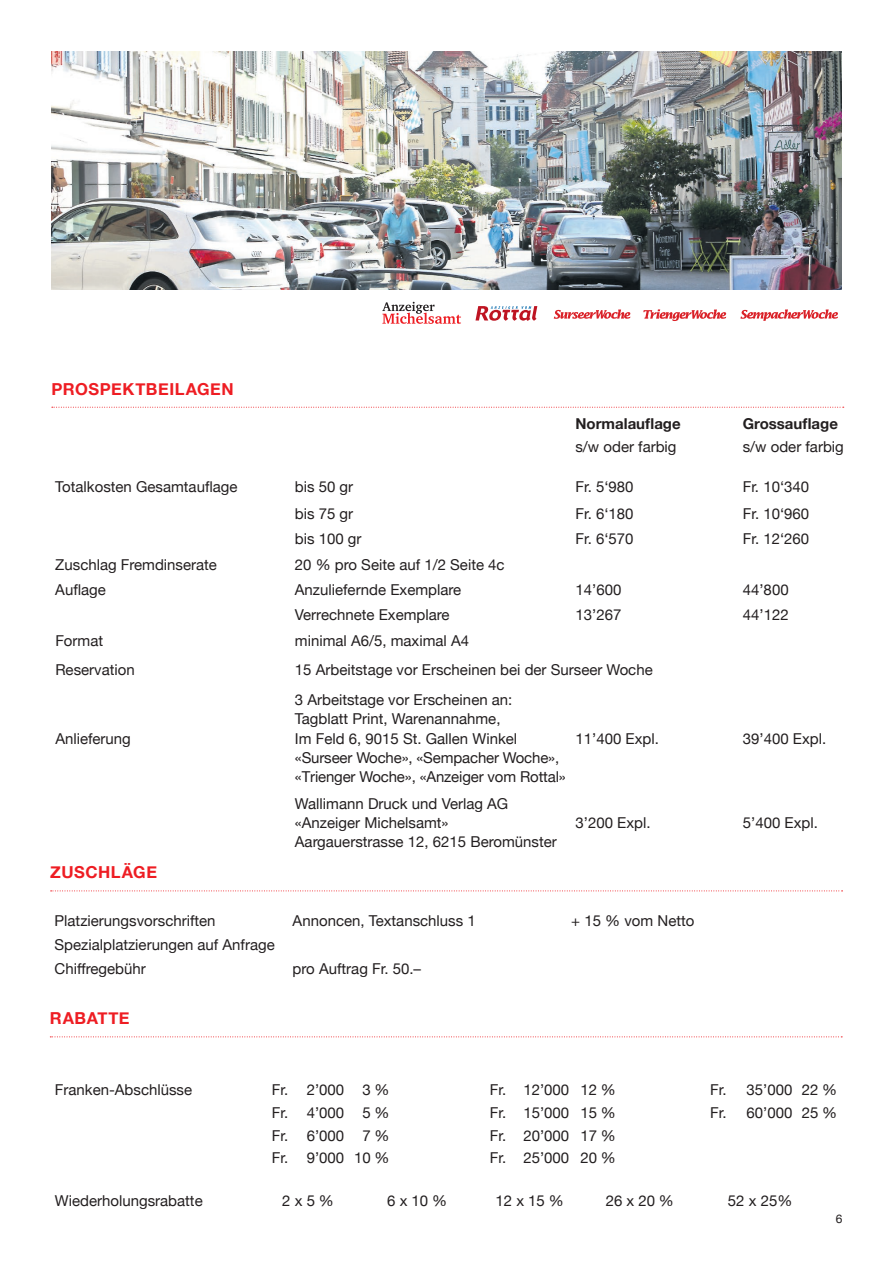
<style>
.page{position:relative;width:893px;height:1263px;background:#fff}
.page>*{position:absolute;margin:0;border:0;box-sizing:border-box;transform-origin:0 0}
.t1{font:700 16.5px "Helvetica Neue";letter-spacing:.035em;color:#ee1d23}
.t2{font:15px/19.2px "Helvetica Neue";color:#231f20}
.t3{font:700 15px "Helvetica Neue";color:#231f20}
.t4{font:12px "Helvetica Neue";color:#231f20}
</style>
<div class="page">
<img style="left:51px;top:51px;width:791px;height:238px">
<svg style="left:52px;top:407px;width:792px;height:1px"></svg>
<svg style="left:51px;top:890px;width:792px;height:1px"></svg>
<svg style="left:50px;top:1036px;width:792px;height:1px"></svg>
<svg style="left:554px;top:310px;width:76px;height:9px"></svg>
<svg style="left:643px;top:309px;width:83px;height:12px"></svg>
<svg style="left:740px;top:309px;width:98px;height:12px"></svg>
<svg style="left:382px;top:302px;width:79px;height:22px"></svg>
<svg style="left:475px;top:306px;width:62px;height:15px"></svg>
<p class="t1" style="left:51px;top:376px;width:184px">PROSPEKTBEILAGEN</p>
<p class="t3" style="left:575px;top:412px;width:107px">Normalauflage</p>
<p class="t3" style="left:743px;top:412px;width:97px">Grossauflage</p>
<p class="t2" style="left:575px;top:438px;width:103px">s/w oder farbig</p>
<p class="t2" style="left:743px;top:438px;width:103px">s/w oder farbig</p>
<p class="t2" style="left:55px;top:477px;width:184px">Totalkosten Gesamtauflage</p>
<p class="t2" style="left:295px;top:477px;width:60px">bis 50 gr</p>
<p class="t2" style="left:575px;top:477px;width:60px">Fr. 5‘980</p>
<p class="t2" style="left:743px;top:477px;width:68px">Fr. 10‘340</p>
<p class="t2" style="left:295px;top:505px;width:60px">bis 75 gr</p>
<p class="t2" style="left:575px;top:505px;width:60px">Fr. 6‘180</p>
<p class="t2" style="left:743px;top:505px;width:68px">Fr. 10‘960</p>
<p class="t2" style="left:295px;top:530px;width:68px">bis 100 gr</p>
<p class="t2" style="left:575px;top:530px;width:60px">Fr. 6‘570</p>
<p class="t2" style="left:743px;top:530px;width:68px">Fr. 12‘260</p>
<p class="t2" style="left:55px;top:556px;width:163px">Zuschlag Fremdinserate</p>
<p class="t2" style="left:295px;top:556px;width:211px">20 % pro Seite auf 1/2 Seite 4c</p>
<p class="t2" style="left:55px;top:581px;width:52px">Auflage</p>
<p class="t2" style="left:295px;top:581px;width:168px">Anzuliefernde Exemplare</p>
<p class="t2" style="left:575px;top:581px;width:47px">14’600</p>
<p class="t2" style="left:743px;top:581px;width:47px">44’800</p>
<p class="t2" style="left:295px;top:605px;width:156px">Verrechnete Exemplare</p>
<p class="t2" style="left:576px;top:605px;width:47px">13’267</p>
<p class="t2" style="left:743px;top:605px;width:47px">44’122</p>
<p class="t2" style="left:55px;top:632px;width:49px">Format</p>
<p class="t2" style="left:295px;top:632px;width:176px">minimal A6/5, maximal A4</p>
<p class="t2" style="left:55px;top:661px;width:81px">Reservation</p>
<p class="t2" style="left:295px;top:661px;width:359px">15 Arbeitstage vor Erscheinen bei der Surseer Woche</p>
<p class="t2" style="left:55px;top:729px;width:77px">Anlieferung</p>
<p class="t1" style="left:50px;top:859px;width:108px">ZUSCHLÄGE</p>
<p class="t2" style="left:295px;top:691px;width:272px">3 Arbeitstage vor Erscheinen an:<br>Tagblatt Print, Warenannahme,<br>Im Feld 6, 9015 St. Gallen Winkel «Surseer Woche», «Sempacher Woche», «Trienger Woche», «Anzeiger vom Rottal»</p>
<p class="t2" style="left:295px;top:795px;width:263px">Wallimann Druck und Verlag AG «Anzeiger Michelsamt»<br>Aargauerstrasse 12, 6215 Beromünster</p>
<p class="t2" style="left:576px;top:729px;width:85px">11’400 Expl.</p>
<p class="t2" style="left:743px;top:729px;width:85px">39’400 Expl.</p>
<p class="t2" style="left:576px;top:814px;width:77px">3’200 Expl.</p>
<p class="t2" style="left:743px;top:814px;width:77px">5’400 Expl.</p>
<p class="t2" style="left:55px;top:912px;width:163px">Platzierungsvorschriften</p>
<p class="t2" style="left:293px;top:912px;width:185px">Annoncen, Textanschluss 1</p>
<p class="t2" style="left:571px;top:912px;width:125px">+ 15 % vom Netto</p>
<p class="t2" style="left:55px;top:934px;width:222px;line-height:23.4px">Spezialplatzierungen auf Anfrage<br>Chiffregebühr</p>
<p class="t2" style="left:293px;top:959px;width:130px">pro Auftrag Fr. 50.–</p>
<p class="t1" style="left:50px;top:1005px;width:81px">RABATTE</p>
<p class="t2" style="left:55px;top:1081px;width:139px">Franken-Abschlüsse</p>
<p class="t2" style="left:272px;top:1081px;width:119px">Fr. 2’000 3 %</p>
<p class="t2" style="left:490px;top:1081px;width:127px">Fr. 12’000 12 %</p>
<p class="t2" style="left:710px;top:1081px;width:128px">Fr. 35’000 22 %</p>
<p class="t2" style="left:272px;top:1104px;width:119px">Fr. 4’000 5 %</p>
<p class="t2" style="left:490px;top:1104px;width:127px">Fr. 15’000 15 %</p>
<p class="t2" style="left:710px;top:1104px;width:128px">Fr. 60’000 25 %</p>
<p class="t2" style="left:272px;top:1126px;width:119px">Fr. 6’000 7 %</p>
<p class="t2" style="left:490px;top:1126px;width:127px">Fr. 20’000 17 %</p>
<p class="t2" style="left:272px;top:1149px;width:119px">Fr. 9’000 10 %</p>
<p class="t2" style="left:490px;top:1149px;width:127px">Fr. 25’000 20 %</p>
<p class="t2" style="left:55px;top:1192px;width:149px">Wiederholungsrabatte</p>
<p class="t2" style="left:282px;top:1192px;width:53px">2 x 5%</p>
<p class="t2" style="left:387px;top:1192px;width:61px">6 x 10 %</p>
<p class="t2" style="left:495px;top:1192px;width:70px">12 x 15 %</p>
<p class="t2" style="left:606px;top:1192px;width:70px">26 x 20 %</p>
<p class="t2" style="left:728px;top:1192px;width:66px">52 x 25%</p>
<p class="t4" style="left:836px;top:1210px;width:8px">6</p>
</div>
